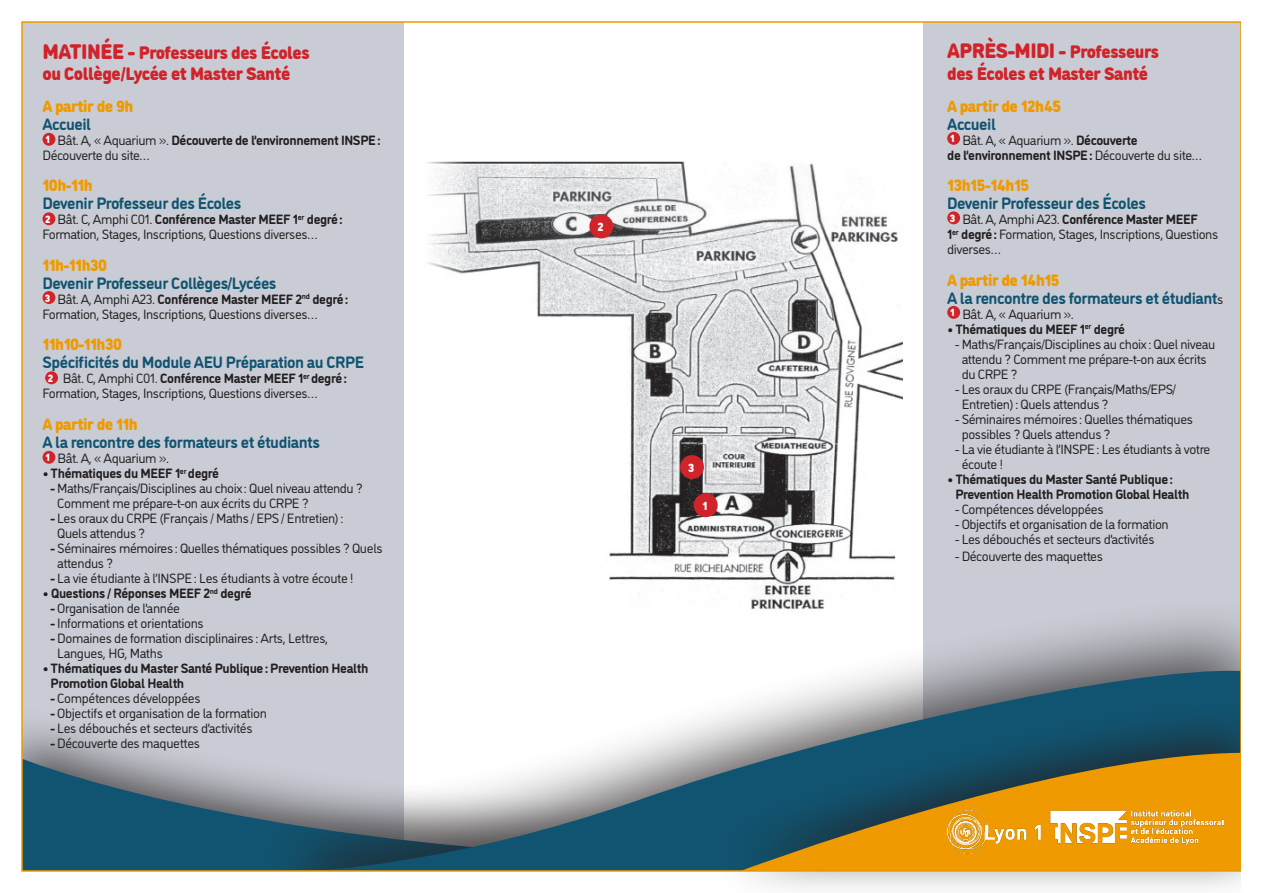
<style>
.page{position:relative;width:1263px;height:893px;background:#fff}
.page>*{position:absolute;margin:0;border:0;box-sizing:border-box;transform-origin:0 0}
.t1{font:900 21px "DI Nosaur";letter-spacing:-.025em;color:#d1232a}
.t2{font:900 18.15px/21.8px "DI Nosaur";letter-spacing:-.025em;color:#d1232a}
.t3{font:700 16.5px "DI Nosaur";letter-spacing:-.03em;color:#115471}
.t4{font:900 16.5px "DI Nosaur";letter-spacing:-.03em;color:#ef9a00}
.t5{font:13.5px/15px "DI Nosaur";letter-spacing:-.03em;color:#231f20}
.t6{font:700 13.5px/15px "DI Nosaur";letter-spacing:-.03em;color:#231f20}
.t7{font:900 11.85px "DI Nosaur";color:#fff}
.t8{font:900 10.65px "DI Nosaur";color:#fff}
.s1{font-size:21.15px}
.s2{font-weight:700}
.s3{font-size:18.15px}
.s4{font-weight:400;font-size:13.5px;color:#231f20}
</style>
<div class="page">
<div style="left:923px;top:21px;width:319px;height:850px;background:#c9ccd4"></div>
<div style="left:21px;top:21px;width:383px;height:850px;background:#c9ccd4"></div>
<div style="left:947px;top:132px;width:13px;height:13px;background:#d1232a;border-radius:50%"></div>
<div style="left:947px;top:211px;width:13px;height:13px;background:#d1232a;border-radius:50%"></div>
<div style="left:947px;top:306px;width:13px;height:13px;background:#d1232a;border-radius:50%"></div>
<img style="left:427px;top:162px;width:475px;height:434px">
<div style="left:694px;top:493px;width:24px;height:24px;background:#d1232a;border-radius:50%"></div>
<div style="left:589px;top:215px;width:24px;height:23px;background:#d1232a;border-radius:50%"></div>
<div style="left:680px;top:455px;width:24px;height:24px;background:#d1232a;border-radius:50%"></div>
<div style="left:0;top:705px;width:674px;height:188px;background:#231f20;opacity:.75"></div>
<svg style="left:24px;top:758px;width:230px;height:111px;background:#3a697f"></svg>
<div style="left:254px;top:596px;width:1009px;height:297px;background:#231f20;opacity:.75"></div>
<svg style="left:312px;top:666px;width:927px;height:203px"></svg>
<div style="left:0;top:872px;width:1263px;height:21px;background:#fff"></div>
<div style="left:0;top:0;width:21px;height:893px;background:#fff"></div>
<div style="left:709px;top:698px;width:554px;height:195px;background:#231f20;opacity:.75"></div>
<svg style="left:741px;top:753px;width:498px;height:116px;background:#827231"></svg>
<img style="left:947px;top:810px;width:277px;height:44px">
<div style="left:1242px;top:0;width:21px;height:893px;background:#fff"></div>
<div style="left:43px;top:133px;width:12px;height:13px;background:#d1232a;border-radius:50%"></div>
<div style="left:43px;top:212px;width:12px;height:13px;background:#d1232a;border-radius:50%"></div>
<div style="left:43px;top:291px;width:12px;height:13px;background:#d1232a;border-radius:50%"></div>
<div style="left:45px;top:371px;width:13px;height:13px;background:#d1232a;border-radius:50%"></div>
<div style="left:43px;top:451px;width:12px;height:13px;background:#d1232a;border-radius:50%"></div>
<p class="t2" style="left:43px;top:40px;width:269px"><span class="s1">MATINÉE -</span> Professeurs des Écoles ou Collège/Lycée et Master Santé</p>
<p class="t4" style="left:43px;top:93px;width:92px">A partir de 9h</p>
<p class="t3" style="left:43px;top:112px;width:50px">Accueil</p>
<p class="t8" style="left:46px;top:131px;width:6px">1</p>
<p class="t5" style="left:43px;top:132px;width:339px;text-indent:15px">Bât. A, « Aquarium ». <span class="s2">Découverte de l’environnement INSPE :<br></span>Découverte du site…</p>
<p class="t4" style="left:43px;top:173px;width:52px">10h-11h</p>
<p class="t3" style="left:43px;top:191px;width:200px">Devenir Professeur des Écoles</p>
<p class="t8" style="left:45px;top:211px;width:7px">2</p>
<p class="t5" style="left:43px;top:211px;width:302px;text-indent:15px">Bât. C, Amphi C01. <span class="s2">Conférence Master MEEF 1</span><sup>er</sup> <span class="s2">degré :<br></span>Formation, Stages, Inscriptions, Questions diverses…</p>
<p class="t4" style="left:43px;top:252px;width:66px">11h-11h30</p>
<p class="t3" style="left:43px;top:271px;width:236px">Devenir Professeur Collèges/Lycées</p>
<p class="t8" style="left:45px;top:289px;width:7px">3</p>
<p class="t5" style="left:43px;top:291px;width:307px;text-indent:15px">Bât. A, Amphi A23. <span class="s2">Conférence Master MEEF 2</span><sup>nd</sup> <span class="s2">degré :<br></span>Formation, Stages, Inscriptions, Questions diverses…</p>
<p class="t4" style="left:43px;top:332px;width:81px">11h10-11h30</p>
<p class="t3" style="left:43px;top:350px;width:323px">Spécificités du Module AEU Préparation au CRPE</p>
<p class="t8" style="left:48px;top:370px;width:7px">2</p>
<p class="t5" style="left:43px;top:370px;width:306px;text-indent:20px">Bât. C, Amphi C01. <span class="s2">Conférence Master MEEF 1</span><sup>er</sup> <span class="s2">degré :<br></span>Formation, Stages, Inscriptions, Questions diverses…</p>
<p class="t4" style="left:43px;top:411px;width:97px">A partir de 11h</p>
<p class="t3" style="left:43px;top:430px;width:279px">A la rencontre des formateurs et étudiants</p>
<p class="t8" style="left:46px;top:449px;width:6px">1</p>
<p class="t5" style="left:58px;top:450px;width:113px">Bât. A, « Aquarium ».</p>
<p class="t6" style="left:43px;top:465px;width:178px">• Thématiques du MEEF 1<sup>er</sup> degré</p>
<p class="t5" style="left:57px;top:480px;width:307px;text-indent:-7px"><span class="s2">-</span> Maths/Français/Disciplines au choix : Quel niveau attendu ?<br>Comment me prépare-t-on aux écrits du CRPE ?</p>
<p class="t5" style="left:57px;top:510px;width:288px;text-indent:-7px"><span class="s2">-</span> Les oraux du CRPE (Français / Maths / EPS / Entretien) :<br>Quels attendus ?</p>
<p class="t5" style="left:57px;top:540px;width:327px;text-indent:-7px"><span class="s2">-</span> Séminaires mémoires : Quelles thématiques possibles ? Quels attendus ?</p>
<p class="t5" style="left:50px;top:570px;width:305px"><span class="s2">-</span> La vie étudiante à l’INSPE : Les étudiants à votre écoute !</p>
<p class="t6" style="left:43px;top:585px;width:211px">• Questions / Réponses MEEF 2<sup>nd</sup> degré</p>
<p class="t5" style="left:50px;top:600px;width:131px"><span class="s2">-</span> Organisation de l’année</p>
<p class="t5" style="left:50px;top:615px;width:155px"><span class="s2">-</span> Informations et orientations</p>
<p class="t5" style="left:57px;top:630px;width:272px;text-indent:-7px"><span class="s2">-</span> Domaines de formation disciplinaires : Arts, Lettres,<br>Langues, HG, Maths</p>
<p class="t6" style="left:51px;top:660px;width:319px;text-indent:-8px">• Thématiques du Master Santé Publique : Prevention Health<br>Promotion Global Health</p>
<p class="t5" style="left:50px;top:690px;width:152px"><span class="s2">-</span> Compétences développées</p>
<p class="t5" style="left:50px;top:705px;width:218px"><span class="s2">-</span> Objectifs et organisation de la formation</p>
<p class="t5" style="left:50px;top:720px;width:204px"><span class="s2">-</span> Les débouchés et secteurs d’activités</p>
<p class="t5" style="left:50px;top:735px;width:151px"><span class="s2">-</span> Découverte des maquettes</p>
<p class="t7" style="left:598px;top:218px;width:8px">2</p>
<p class="t7" style="left:688px;top:458px;width:8px">3</p>
<p class="t7" style="left:702px;top:496px;width:7px">1</p>
<p class="t1" style="left:947px;top:35px;width:213px">APRÈS-MIDI - <span class="s3">Professeurs</span></p>
<p class="t2" style="left:947px;top:61px;width:202px">des Écoles et Master Santé</p>
<p class="t4" style="left:947px;top:93px;width:116px">A partir de 12h45</p>
<p class="t3" style="left:947px;top:111px;width:50px">Accueil</p>
<p class="t8" style="left:950px;top:130px;width:6px">1</p>
<p class="t5" style="left:947px;top:132px;width:256px;text-indent:15px">Bât. A, « Aquarium ». <span class="s2">Découverte<br>de l’environnement INSPE :</span> Découverte du site…</p>
<p class="t4" style="left:947px;top:173px;width:84px">13h15-14h15</p>
<p class="t3" style="left:947px;top:191px;width:200px">Devenir Professeur des Écoles</p>
<p class="t8" style="left:950px;top:210px;width:7px">3</p>
<p class="t5" style="left:947px;top:211px;width:273px;text-indent:15px">Bât. A, Amphi A23. <span class="s2">Conférence Master MEEF<br>1</span><sup>er</sup> <span class="s2">degré :</span> Formation, Stages, Inscriptions, Questions diverses…</p>
<p class="t4" style="left:947px;top:267px;width:114px">A partir de 14h15</p>
<p class="t3" style="left:947px;top:285px;width:278px">A la rencontre des formateurs et étudiant<span class="s4">s</span></p>
<p class="t8" style="left:950px;top:304px;width:6px">1</p>
<p class="t5" style="left:962px;top:306px;width:113px">Bât. A, « Aquarium ».</p>
<p class="t6" style="left:947px;top:320px;width:179px">• Thématiques du MEEF 1<sup>er</sup> degré</p>
<p class="t5" style="left:962px;top:336px;width:255px;text-indent:-7px">- Maths/Français/Disciplines au choix : Quel niveau attendu ? Comment me prépare-t-on aux écrits du CRPE ?</p>
<p class="t5" style="left:962px;top:381px;width:216px;text-indent:-7px">- Les oraux du CRPE (Français/Maths/EPS/<br>Entretien) : Quels attendus ?</p>
<p class="t5" style="left:962px;top:411px;width:233px;text-indent:-7px">- Séminaires mémoires : Quelles thématiques possibles ? Quels attendus ?</p>
<p class="t5" style="left:962px;top:441px;width:250px;text-indent:-7px">- La vie étudiante à l’INSPE : Les étudiants à votre écoute !</p>
<p class="t6" style="left:955px;top:470px;width:236px;text-indent:-8px">• Thématiques du Master Santé Publique :<br>Prevention Health Promotion Global Health</p>
<p class="t5" style="left:955px;top:501px;width:150px">- Compétences développées</p>
<p class="t5" style="left:955px;top:516px;width:215px">- Objectifs et organisation de la formation</p>
<p class="t5" style="left:955px;top:531px;width:201px">- Les débouchés et secteurs d’activités</p>
<p class="t5" style="left:955px;top:547px;width:149px">- Découverte des maquettes</p>
</div>
